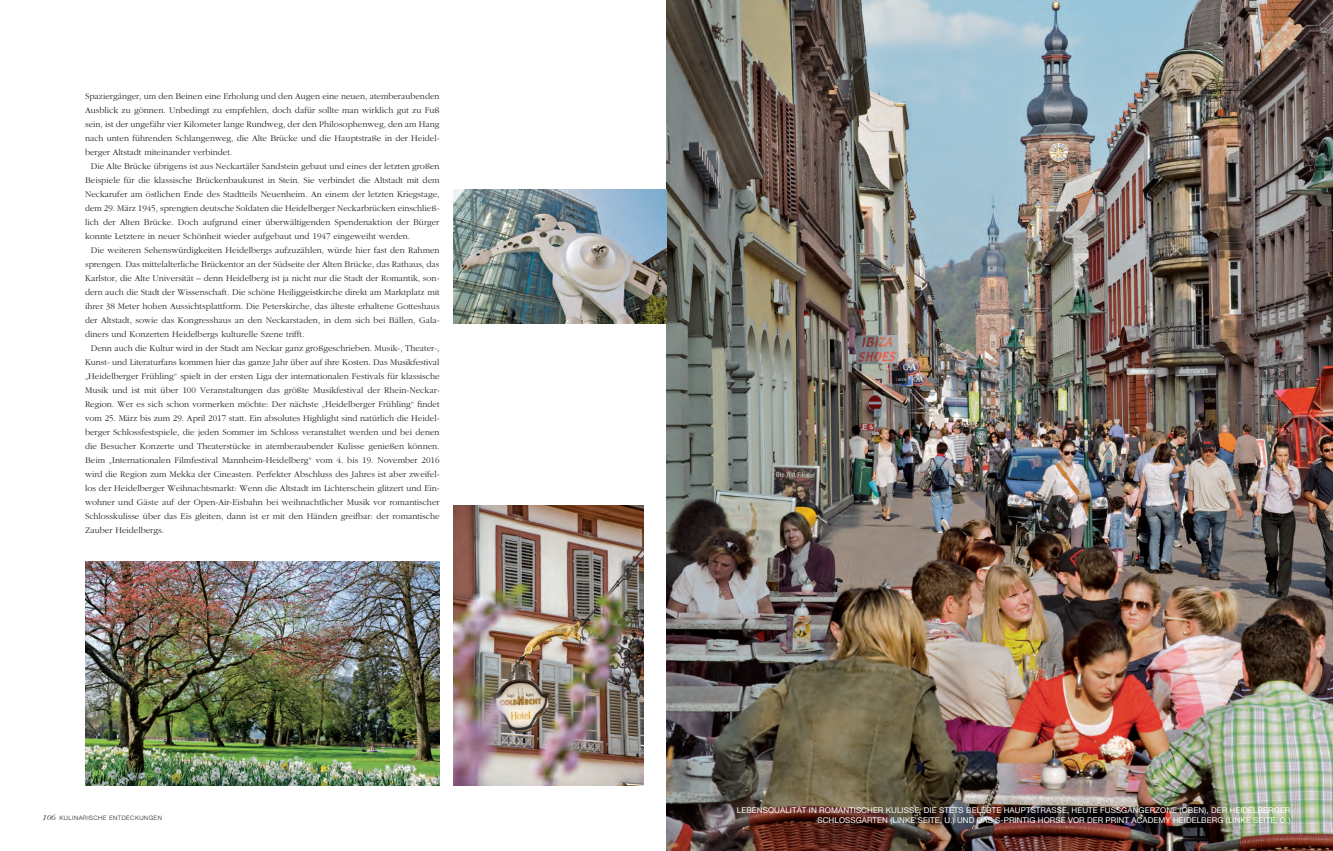
<style>
.page{position:relative;width:1333px;height:851px;background:#fff}
.page>*{position:absolute;margin:0;border:0;box-sizing:border-box;transform-origin:0 0}
.t1{font:300 9px "Garamond";color:#231f20}
.t2{font:8px/10px "Helvetica Neue";letter-spacing:.01em;color:#fff;text-align:right}
.t3{font:300 6px "Helvetica Neue";letter-spacing:.08em;color:#231f20}
.s1{font-family:"Garamond";font-style:italic;font-size:8px}
</style>
<div class="page">
<img style="left:666px;top:0;width:666px;height:850px">
<img style="left:85px;top:561px;width:354px;height:224px">
<img style="left:454px;top:505px;width:189px;height:280px">
<img style="left:454px;top:190px;width:212px;height:133px">
<p class="t1" style="left:85px;top:91px;width:356px">Spaziergänger, um den Beinen eine Erholung und den Augen eine neuen, atemberaubenden</p>
<p class="t1" style="left:85px;top:105px;width:356px">Ausblick zu gönnen. Unbedingt zu empfehlen, doch dafür sollte man wirklich gut zu Fuß</p>
<p class="t1" style="left:85px;top:119px;width:356px">sein, ist der ungefähr vier Kilometer lange Rundweg, der den Philosophenweg, den am Hang</p>
<p class="t1" style="left:85px;top:133px;width:356px">nach unten führenden Schlangenweg, die Alte Brücke und die Hauptstraße in der Heidel-</p>
<p class="t1" style="left:85px;top:147px;width:149px">berger Altstadt miteinander verbindet.</p>
<p class="t1" style="left:91px;top:161px;width:350px">Die Alte Brücke übrigens ist aus Neckartäler Sandstein gebaut und eines der letzten großen</p>
<p class="t1" style="left:85px;top:175px;width:356px">Beispiele für die klassische Brückenbaukunst in Stein. Sie verbindet die Altstadt mit dem</p>
<p class="t1" style="left:85px;top:189px;width:356px">Neckarufer am östlichen Ende des Stadtteils Neuenheim. An einem der letzten Kriegstage,</p>
<p class="t1" style="left:85px;top:203px;width:356px">dem 29. März 1945, sprengten deutsche Soldaten die Heidelberger Neckarbrücken einschließ-</p>
<p class="t1" style="left:85px;top:217px;width:356px">lich der Alten Brücke. Doch aufgrund einer überwältigenden Spendenaktion der Bürger</p>
<p class="t1" style="left:85px;top:231px;width:327px">konnte Letztere in neuer Schönheit wieder aufgebaut und 1947 eingeweiht werden.</p>
<p class="t1" style="left:91px;top:245px;width:350px">Die weiteren Sehenswürdigkeiten Heidelbergs aufzuzählen, würde hier fast den Rahmen</p>
<p class="t1" style="left:85px;top:259px;width:356px">sprengen. Das mittelalterliche Brückentor an der Südseite der Alten Brücke, das Rathaus, das</p>
<p class="t1" style="left:85px;top:273px;width:356px">Karlstor, die Alte Universität – denn Heidelberg ist ja nicht nur die Stadt der Romantik, son-</p>
<p class="t1" style="left:85px;top:287px;width:356px">dern auch die Stadt der Wissenschaft. Die schöne Heiliggeistkirche direkt am Marktplatz mit</p>
<p class="t1" style="left:85px;top:301px;width:356px">ihrer 38 Meter hohen Aussichtsplattform. Die Peterskirche, das älteste erhaltene Gotteshaus</p>
<p class="t1" style="left:85px;top:315px;width:356px">der Altstadt, sowie das Kongresshaus an den Neckarstaden, in dem sich bei Bällen, Gala-</p>
<p class="t1" style="left:85px;top:329px;width:221px">diners und Konzerten Heidelbergs kulturelle Szene trifft.</p>
<p class="t1" style="left:91px;top:343px;width:350px">Denn auch die Kultur wird in der Stadt am Neckar ganz großgeschrieben. Musik-, Theater-,</p>
<p class="t1" style="left:85px;top:357px;width:356px">Kunst- und Literaturfans kommen hier das ganze Jahr über auf ihre Kosten. Das Musikfestival</p>
<p class="t1" style="left:85px;top:371px;width:356px">„Heidelberger Frühling“ spielt in der ersten Liga der internationalen Festivals für klassische</p>
<p class="t1" style="left:85px;top:385px;width:356px">Musik und ist mit über 100 Veranstaltungen das größte Musikfestival der Rhein-Neckar-</p>
<p class="t1" style="left:85px;top:399px;width:356px">Region. Wer es sich schon vormerken möchte: Der nächste „Heidelberger Frühling“ findet</p>
<p class="t1" style="left:85px;top:413px;width:356px">vom 25. März bis zum 29. April 2017 statt. Ein absolutes Highlight sind natürlich die Heidel-</p>
<p class="t1" style="left:85px;top:427px;width:356px">berger Schlossfestspiele, die jeden Sommer im Schloss veranstaltet werden und bei denen</p>
<p class="t1" style="left:85px;top:441px;width:356px">die Besucher Konzerte und Theaterstücke in atemberaubender Kulisse genießen können.</p>
<p class="t1" style="left:85px;top:455px;width:356px">Beim „Internationalen Filmfestival Mannheim-Heidelberg“ vom 4. bis 19. November 2016</p>
<p class="t1" style="left:85px;top:469px;width:356px">wird die Region zum Mekka der Cineasten. Perfekter Abschluss des Jahres ist aber zweifel-</p>
<p class="t1" style="left:85px;top:483px;width:356px">los der Heidelberger Weihnachtsmarkt: Wenn die Altstadt im Lichterschein glitzert und Ein-</p>
<p class="t1" style="left:85px;top:497px;width:356px">wohner und Gäste auf der Open-Air-Eisbahn bei weihnachtlicher Musik vor romantischer</p>
<p class="t1" style="left:85px;top:511px;width:356px">Schlosskulisse über das Eis gleiten, dann ist er mit den Händen greifbar: der romantische</p>
<p class="t1" style="left:85px;top:525px;width:80px">Zauber Heidelbergs.</p>
<p class="t3" style="left:42px;top:813px;width:121px"><span class="s1">106</span> KULINARISCHE ENTDECKUNGEN</p>
<p class="t2" style="left:737px;top:805px;width:555px">LEBENSQUALITÄT IN ROMANTISCHER KULISSE: DIE STETS BELEBTE HAUPTSTRASSE, HEUTE FUSSGÄNGERZONE (OBEN), DER HEIDELBERGER<br>SCHLOSSGARTEN (LINKE SEITE, U.) UND DAS S-PRINTIG HORSE VOR DER PRINT ACADEMY HEIDELBERG (LINKE SEITE, O.)</p>
</div>
